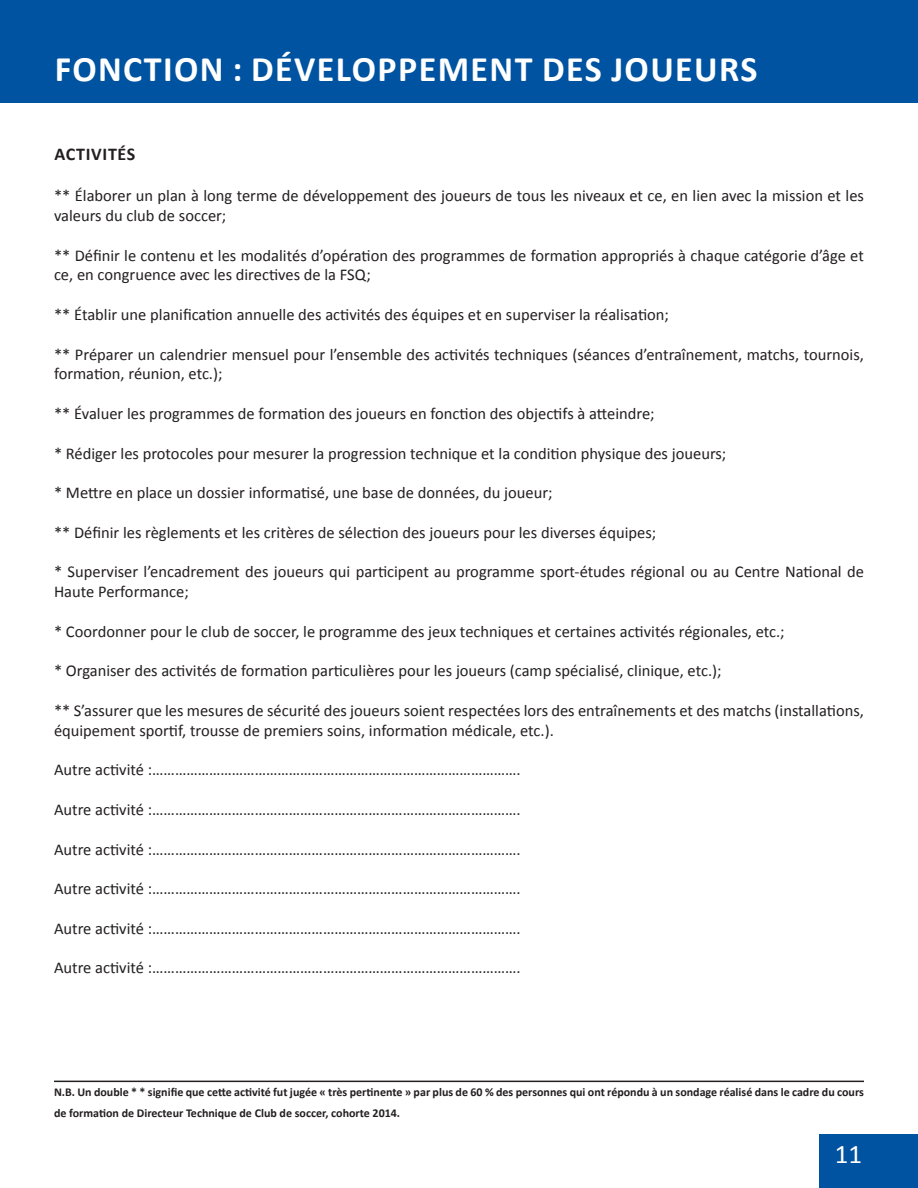
<style>
.page{position:relative;width:918px;height:1188px;background:#fff}
.page>*{position:absolute;margin:0;border:0;box-sizing:border-box;transform-origin:0 0}
.t1{font:700 36px "Calibri";letter-spacing:.04em;color:#fff}
.t2{font:27px "Calibri";color:#fff}
.t3{font:700 18px "Calibri";letter-spacing:.04em;color:#231f20}
.t4{font:16.5px/19.8px "Calibri";color:#231f20}
.t5{font:700 12px/21.6px "Calibri";color:#231f20}
</style>
<div class="page">
<div style="left:819px;top:1135px;width:99px;height:53px;background:#0053a0"></div>
<div style="left:0;top:0;width:918px;height:103px;background:#0053a0"></div>
<hr style="left:54px;top:1081px;width:810px;height:1px;background:#231f20">
<p class="t1" style="left:55px;top:46px;width:704px">FONCTION : DÉVELOPPEMENT DES JOUEURS</p>
<p class="t3" style="left:54px;top:142px;width:83px">ACTIVITÉS</p>
<p class="t4" style="left:54px;top:186px;width:812px">** Élaborer un plan à long terme de développement des joueurs de tous les niveaux et ce, en lien avec la mission et les valeurs du club de soccer;</p>
<p class="t4" style="left:54px;top:245px;width:811px">** Définir le contenu et les modalités d’opération des programmes de formation appropriés à chaque catégorie d’âge et ce, en congruence avec les directives de la FSQ;</p>
<p class="t4" style="left:54px;top:305px;width:616px">** Établir une planification annuelle des activités des équipes et en superviser la réalisation;</p>
<p class="t4" style="left:54px;top:344px;width:811px">** Préparer un calendrier mensuel pour l’ensemble des activités techniques (séances d’entraînement, matchs, tournois, formation, réunion, etc.);</p>
<p class="t4" style="left:54px;top:404px;width:602px">** Évaluer les programmes de formation des joueurs en fonction des objectifs à atteindre;</p>
<p class="t4" style="left:54px;top:443px;width:674px">* Rédiger les protocoles pour mesurer la progression technique et la condition physique des joueurs;</p>
<p class="t4" style="left:54px;top:483px;width:500px">* Mettre en place un dossier informatisé, une base de données, du joueur;</p>
<p class="t4" style="left:54px;top:523px;width:604px">** Définir les règlements et les critères de sélection des joueurs pour les diverses équipes;</p>
<p class="t4" style="left:54px;top:562px;width:811px">* Superviser l’encadrement des joueurs qui participent au programme sport-études régional ou au Centre National de<br>Haute Performance;</p>
<p class="t4" style="left:54px;top:622px;width:732px">* Coordonner pour le club de soccer, le programme des jeux techniques et certaines activités régionales, etc.;</p>
<p class="t4" style="left:54px;top:661px;width:669px">* Organiser des activités de formation particulières pour les joueurs (camp spécialisé, clinique, etc.);</p>
<p class="t4" style="left:54px;top:701px;width:812px">** S’assurer que les mesures de sécurité des joueurs soient respectées lors des entraînements et des matchs (installations, équipement sportif, trousse de premiers soins, information médicale, etc.).</p>
<p class="t4" style="left:54px;top:760px;width:468px">Autre activité :…………………………………………………………………………………….</p>
<p class="t4" style="left:54px;top:800px;width:468px">Autre activité :…………………………………………………………………………………….</p>
<p class="t4" style="left:54px;top:839px;width:468px">Autre activité :…………………………………………………………………………………….</p>
<p class="t4" style="left:54px;top:879px;width:468px">Autre activité :…………………………………………………………………………………….</p>
<p class="t4" style="left:54px;top:919px;width:468px">Autre activité :…………………………………………………………………………………….</p>
<p class="t4" style="left:54px;top:958px;width:468px">Autre activité :…………………………………………………………………………………….</p>
<p class="t5" style="left:54px;top:1081px;width:811px">N.B. Un double * * signifie que cette activité fut jugée « très pertinente » par plus de 60 % des personnes qui ont répondu à un sondage réalisé dans le cadre du cours de formation de Directeur Technique de Club de soccer, cohorte 2014.</p>
<h2 class="t2" style="left:835px;top:1136px;width:29px">11</h2>
</div>
